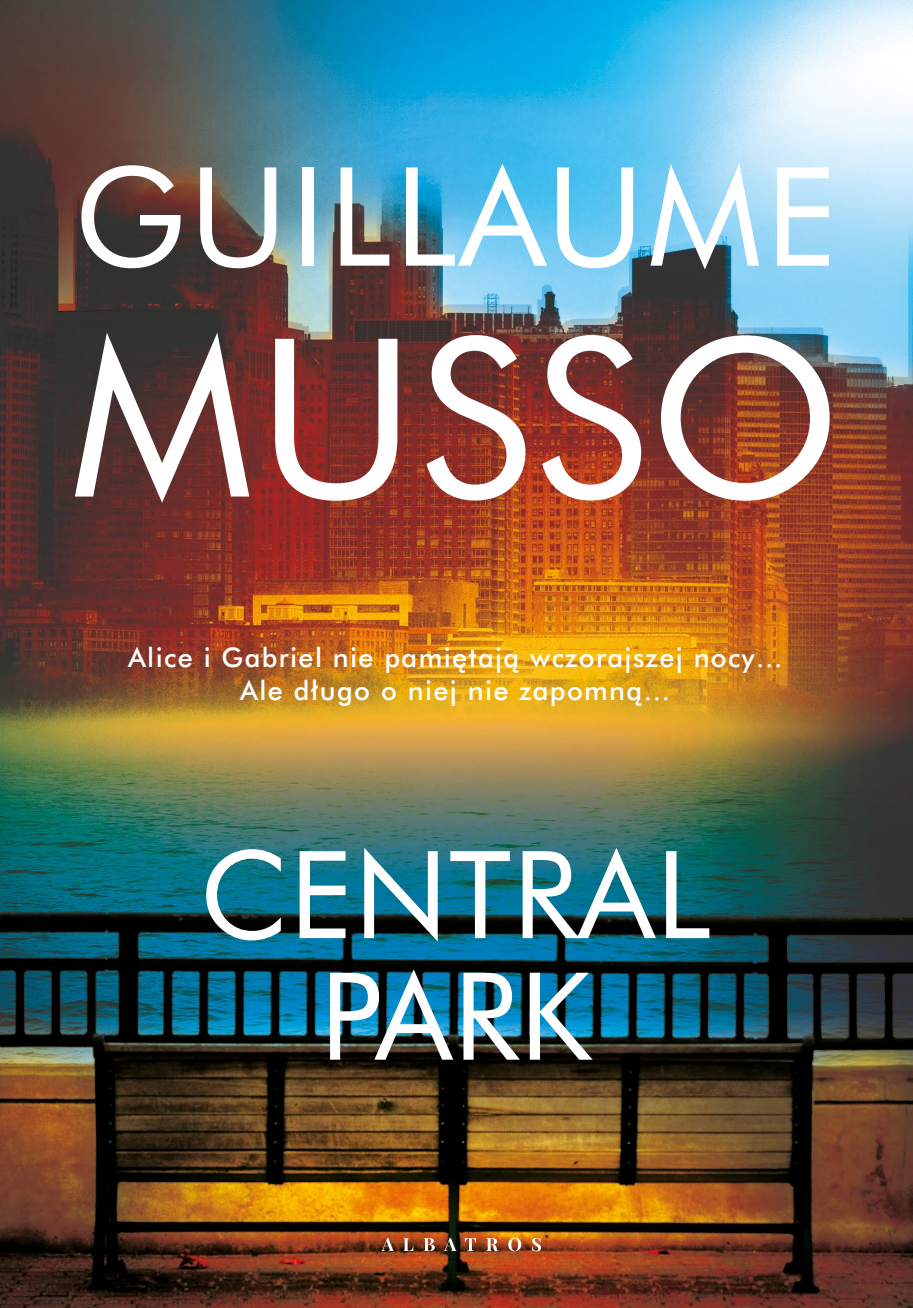
<style>
.page{position:relative;width:913px;height:1308px;background:#fff}
.page>*{position:absolute;margin:0;border:0;box-sizing:border-box;transform-origin:0 0}
.t1{font:220.5px "Futura EU";letter-spacing:.01em;color:#fff}
.t2{font:137.25px "Futura EU";letter-spacing:.02em;color:#fff}
.t3{font:121.5px/121.5px "Futura EU";letter-spacing:.01em;color:#fff;text-align:center}
.t4{font:27px/32.4px "Futura Md EU";letter-spacing:.05em;color:#fff;text-align:center}
</style>
<div class="page">
<img style="left:0;top:0;width:912px;height:1307px">
<svg style="left:381px;top:1238px;width:13px;height:13px"></svg>
<svg style="left:403px;top:1238px;width:10px;height:13px"></svg>
<svg style="left:423px;top:1238px;width:11px;height:13px"></svg>
<svg style="left:443px;top:1238px;width:13px;height:13px"></svg>
<svg style="left:464px;top:1238px;width:12px;height:13px"></svg>
<svg style="left:486px;top:1238px;width:12px;height:13px"></svg>
<svg style="left:508px;top:1237px;width:13px;height:14px"></svg>
<svg style="left:532px;top:1237px;width:9px;height:14px"></svg>
<h2 class="t2" style="left:74px;top:133px;width:763px">GUILLAUME</h2>
<h1 class="t1" style="left:70px;top:283px;width:772px">MUSSO</h1>
<p class="t4" style="left:128px;top:642px;width:656px">Alice i Gabriel nie pamiętają wczorajszej nocy…<br>Ale długo o niej nie zapomną…</p>
<h3 class="t3" style="left:200px;top:838px;width:512px">CENTRAL<br>PARK</h3>
</div>
